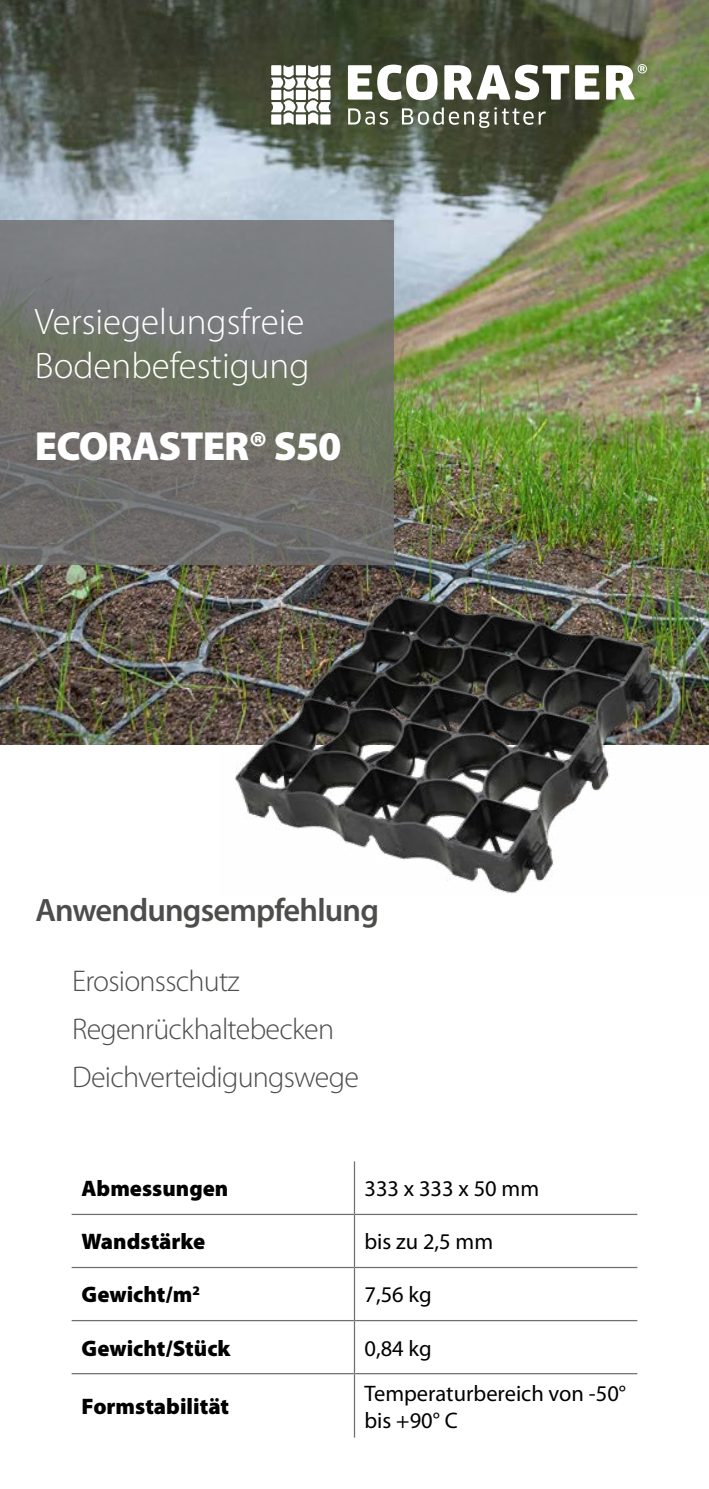
<style>
.page{position:relative;width:709px;height:1489px;background:#fff}
.page>*{position:absolute;margin:0;border:0;box-sizing:border-box;transform-origin:0 0}
.t1{font:900 40.75px "Myriad Pro";letter-spacing:-.025em;color:#fff}
.t2{font:300 37px/44.5px "Myriad Pro";color:#fff}
.t3{font:600 32.5px "Myriad Pro";letter-spacing:-.025em;color:#4d4d4c}
.t4{font:300 30px/47.8px "Myriad Pro";letter-spacing:-.025em;color:#4d4d4c}
.t5{font:22.5px/27px "Myriad Pro";color:#000}
.t6{font:900 22.5px "Myriad Pro";color:#000}
</style>
<div class="page">
<img style="left:0;top:0;width:709px;height:744px">
<svg style="left:348px;top:108px;width:40px;height:17px"></svg>
<svg style="left:402px;top:107px;width:143px;height:21px;background:#6e7364"></svg>
<svg style="left:575px;top:65px;width:24px;height:35px"></svg>
<svg style="left:606px;top:64px;width:41px;height:36px"></svg>
<svg style="left:348px;top:65px;width:89px;height:35px"></svg>
<svg style="left:444px;top:65px;width:125px;height:35px"></svg>
<svg style="left:271px;top:65px;width:59px;height:60px"></svg>
<svg style="left:0;top:220px;width:393px;height:344px;background:#72746f"></svg>
<img style="left:218px;top:554px;width:491px;height:340px">
<hr style="left:354px;top:1161px;width:1px;height:52px;background:#706f6f">
<hr style="left:72px;top:1213px;width:282px;height:1px;background:#706f6f">
<hr style="left:354px;top:1213px;width:283px;height:1px;background:#706f6f">
<hr style="left:354px;top:1214px;width:1px;height:52px;background:#706f6f">
<hr style="left:72px;top:1266px;width:282px;height:1px;background:#706f6f">
<hr style="left:354px;top:1266px;width:283px;height:1px;background:#706f6f">
<hr style="left:354px;top:1267px;width:1px;height:52px;background:#706f6f">
<hr style="left:72px;top:1319px;width:282px;height:2px;background:#706f6f">
<hr style="left:354px;top:1319px;width:283px;height:2px;background:#706f6f">
<hr style="left:354px;top:1321px;width:1px;height:51px;background:#706f6f">
<hr style="left:72px;top:1372px;width:282px;height:2px;background:#706f6f">
<hr style="left:354px;top:1372px;width:283px;height:2px;background:#706f6f">
<hr style="left:354px;top:1374px;width:1px;height:63px;background:#706f6f">
<h2 class="t2" style="left:35px;top:299px;width:276px">Versiegelungsfreie<br>Bodenbefestigung</h2>
<h1 class="t1" style="left:35px;top:423px;width:308px">ECORASTER® S50</h1>
<h3 class="t3" style="left:36px;top:889px;width:345px">Anwendungsempfehlung</h3>
<h3 class="t4" style="left:72px;top:957px;width:288px">Erosionsschutz<br>Regenrückhaltebecken<br>Deichverteidigungswege</h3>
<p class="t6" style="left:82px;top:1175px;width:148px">Abmessungen</p>
<p class="t5" style="left:364px;top:1174px;width:176px">333 x 333 x 50 mm</p>
<p class="t6" style="left:82px;top:1228px;width:125px">Wandstärke</p>
<p class="t5" style="left:364px;top:1227px;width:130px">bis zu 2,5 mm</p>
<p class="t6" style="left:82px;top:1281px;width:120px">Gewicht/m<sup>2</sup></p>
<p class="t5" style="left:364px;top:1280px;width:69px">7,56 kg</p>
<p class="t6" style="left:82px;top:1334px;width:150px">Gewicht/Stück</p>
<p class="t5" style="left:364px;top:1333px;width:69px">0,84 kg</p>
<p class="t6" style="left:82px;top:1393px;width:149px">Formstabilität</p>
<p class="t5" style="left:364px;top:1378px;width:263px">Temperaturbereich von -50° bis +90° C</p>
</div>
